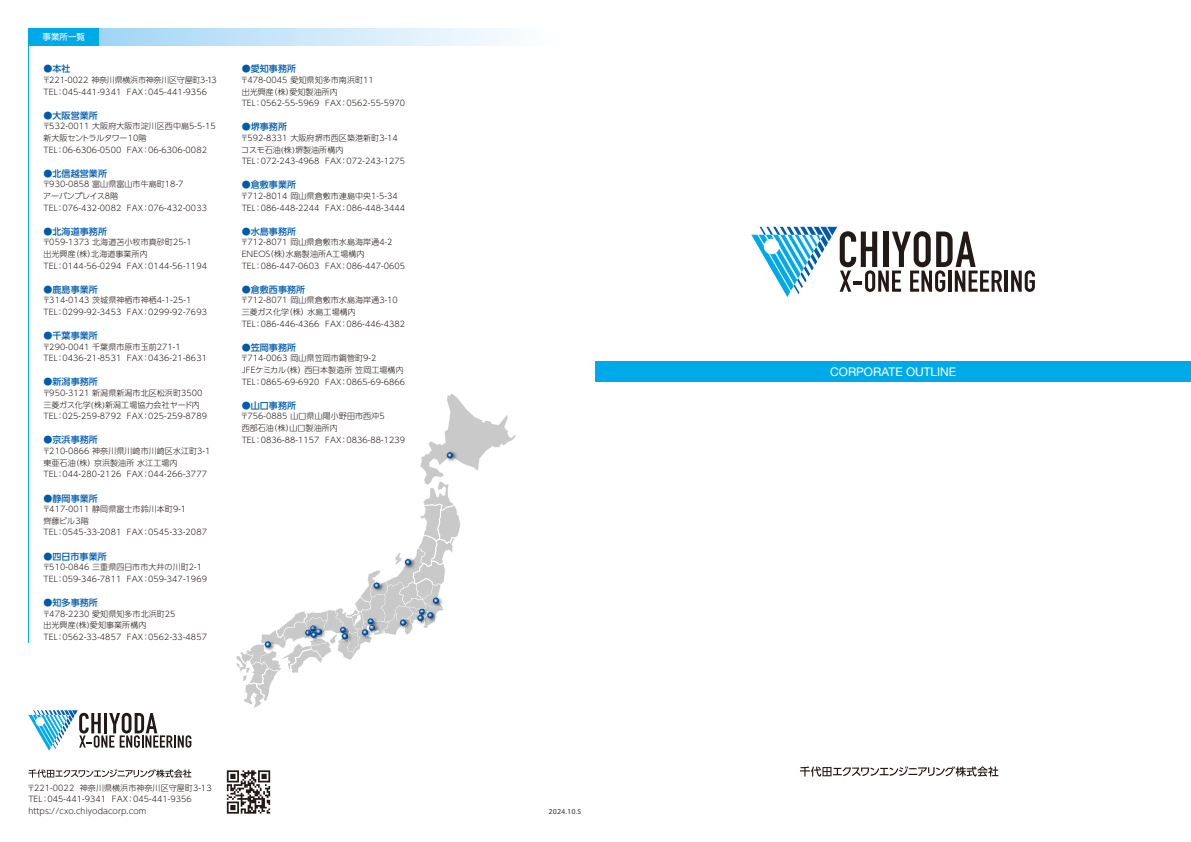
<style>
.page{position:relative;width:1191px;height:842px;background:#fff}
.page>*{position:absolute;margin:0;border:0;box-sizing:border-box;transform-origin:0 0}
.t1{font:12px "Helvetica Neue LT Std";color:#fff}
.t2{font:9px "UD Shin Go Pr 6 Medium 90 pv RKSJ H";letter-spacing:.01em;color:#005bac}
.t3{font:8.5px "UD Shin Go Pr 6 Regular 90 pv RKSJ H";color:#fff}
.t4{font:8px/11.6px "UD Shin Go Pr 6 Light 90 pv RKSJ H";letter-spacing:.01em;color:#231916}
.t5{font:6.4px "Axis Std Regular 90 pv RKSJ H";color:#231916}
</style>
<div class="page">
<svg style="left:236px;top:393px;width:280px;height:315px"></svg>
<div style="left:99px;top:28px;width:468px;height:17px;background:linear-gradient(to right,#a2d6f4,#fff)"></div>
<div style="left:28px;top:28px;width:71px;height:17px;background:#00aae8"></div>
<hr style="left:28px;top:45px;width:1px;height:598px;background:#00aae8">
<div style="left:595px;top:362px;width:596px;height:20px;background:#00aae8"></div>
<svg style="left:800px;top:766px;width:198px;height:11px"></svg>
<svg style="left:751px;top:227px;width:251px;height:70px"></svg>
<hr style="left:1004px;top:271px;width:3px;height:21px;background:#231916">
<svg style="left:1011px;top:270px;width:24px;height:22px"></svg>
<svg style="left:28px;top:710px;width:163px;height:41px"></svg>
<svg style="left:28px;top:769px;width:163px;height:9px"></svg>
<svg style="left:227px;top:770px;width:43px;height:44px"></svg>
<p class="t3" style="left:43px;top:34px;width:44px">事業所一覧</p>
<p class="t2" style="left:43px;top:65px;width:29px">●本社</p>
<p class="t4" style="left:42px;top:75px;width:176px">〒221-0022 神奈川県横浜市神奈川区守屋町3-13<br>TEL：045-441-9341 FAX：045-441-9356</p>
<p class="t2" style="left:43px;top:112px;width:56px">●大阪営業所</p>
<p class="t4" style="left:42px;top:122px;width:175px">〒532-0011 大阪府大阪市淀川区西中島5-5-15新大阪セントラルタワー10階<br>TEL：06-6306-0500 FAX：06-6306-0082</p>
<p class="t2" style="left:43px;top:170px;width:65px">●北信越営業所</p>
<p class="t4" style="left:42px;top:180px;width:166px">〒930-0858 富山県富山市牛島町18-7<br>アーバンプレイス8階<br>TEL：076-432-0082 FAX：076-432-0033</p>
<p class="t2" style="left:43px;top:228px;width:65px">●北海道事務所</p>
<p class="t4" style="left:42px;top:238px;width:166px">〒059-1373 北海道苫小牧市真砂町25-1<br>出光興産（株）北海道事業所内<br>TEL：0144-56-0294 FAX：0144-56-1194</p>
<p class="t2" style="left:43px;top:286px;width:56px">●鹿島事業所</p>
<p class="t4" style="left:42px;top:296px;width:166px">〒314-0143 茨城県神栖市神栖4-1-25-1<br>TEL：0299-92-3453 FAX：0299-92-7693</p>
<p class="t2" style="left:43px;top:332px;width:56px">●千葉事業所</p>
<p class="t4" style="left:42px;top:342px;width:166px">〒290-0041 千葉県市原市玉前271-1<br>TEL：0436-21-8531 FAX：0436-21-8631</p>
<p class="t2" style="left:43px;top:379px;width:56px">●新潟事務所</p>
<p class="t4" style="left:42px;top:388px;width:166px">〒950-3121 新潟県新潟市北区松浜町3500三菱ガス化学(株)新潟工場協力会社ヤード内<br>TEL：025-259-8792 FAX：025-259-8789</p>
<p class="t2" style="left:43px;top:437px;width:56px">●京浜事務所</p>
<p class="t4" style="left:42px;top:446px;width:170px">〒210-0866 神奈川県川崎市川崎区水江町3-1東亜石油（株）京浜製油所水江工場内<br>TEL：044-280-2126 FAX：044-266-3777</p>
<p class="t2" style="left:43px;top:495px;width:56px">●静岡事業所</p>
<p class="t4" style="left:42px;top:504px;width:166px">〒417-0011 静岡県富士市鈴川本町9-1<br>齊藤ビル3階<br>TEL：0545-33-2081 FAX：0545-33-2087</p>
<p class="t2" style="left:43px;top:553px;width:65px">●四日市事業所</p>
<p class="t4" style="left:42px;top:562px;width:166px">〒510-0846 三重県四日市市大井の川町2-1<br>TEL：059-346-7811 FAX：059-347-1969</p>
<p class="t2" style="left:43px;top:599px;width:56px">●知多事務所</p>
<p class="t4" style="left:42px;top:609px;width:166px">〒478-2230 愛知県知多市北浜町25<br>出光興産(株)愛知事業所構内<br>TEL：0562-33-4857 FAX：0562-33-4857</p>
<p class="t2" style="left:242px;top:65px;width:56px">●愛知事務所</p>
<p class="t4" style="left:240px;top:75px;width:166px">〒478-0045 愛知県知多市南浜町11<br>出光興産（株）愛知製油所内<br>TEL：0562-55-5969 FAX：0562-55-5970</p>
<p class="t2" style="left:242px;top:123px;width:47px">●堺事務所</p>
<p class="t4" style="left:240px;top:133px;width:166px">〒592-8331 大阪府堺市西区築港新町3-14コスモ石油(株)堺製油所構内<br>TEL：072-243-4968 FAX：072-243-1275</p>
<p class="t2" style="left:242px;top:181px;width:56px">●倉敷事業所</p>
<p class="t4" style="left:240px;top:191px;width:166px">〒712-8014 岡山県倉敷市連島中央1-5-34<br>TEL：086-448-2244 FAX：086-448-3444</p>
<p class="t2" style="left:242px;top:228px;width:56px">●水島事務所</p>
<p class="t4" style="left:240px;top:238px;width:166px">〒712-8071 岡山県倉敷市水島海岸通4-2<br>ENEOS（株）水島製油所A工場構内<br>TEL：086-447-0603 FAX：086-447-0605</p>
<p class="t2" style="left:242px;top:286px;width:65px">●倉敷西事務所</p>
<p class="t4" style="left:240px;top:296px;width:166px">〒712-8071 岡山県倉敷市水島海岸通3-10三菱ガス化学（株）水島工場構内<br>TEL：086-446-4366 FAX：086-446-4382</p>
<p class="t2" style="left:242px;top:344px;width:56px">●笠岡事務所</p>
<p class="t4" style="left:240px;top:354px;width:166px">〒714-0063 岡山県笠岡市鋼管町9-2<br>JFEケミカル（株）西日本製造所笠岡工場構内<br>TEL：0865-69-6920 FAX：0865-69-6866</p>
<p class="t2" style="left:242px;top:402px;width:56px">●山口事務所</p>
<p class="t4" style="left:240px;top:412px;width:166px">〒756-0885 山口県山陽小野田市西沖5<br>西部石油（株）山口製油所内<br>TEL：0836-88-1157 FAX：0836-88-1239</p>
<p class="t4" style="left:27px;top:784px;width:186px;line-height:11px">〒221-0022 神奈川県横浜市神奈川区守屋町3-13<br>TEL：045-441-9341 FAX：045-441-9356 https://cxo.chiyodacorp.com</p>
<p class="t5" style="left:548px;top:809px;width:34px">2024.10.S</p>
<h1 class="t1" style="left:830px;top:365px;width:127px">CORPORATE OUTLINE</h1>
</div>
